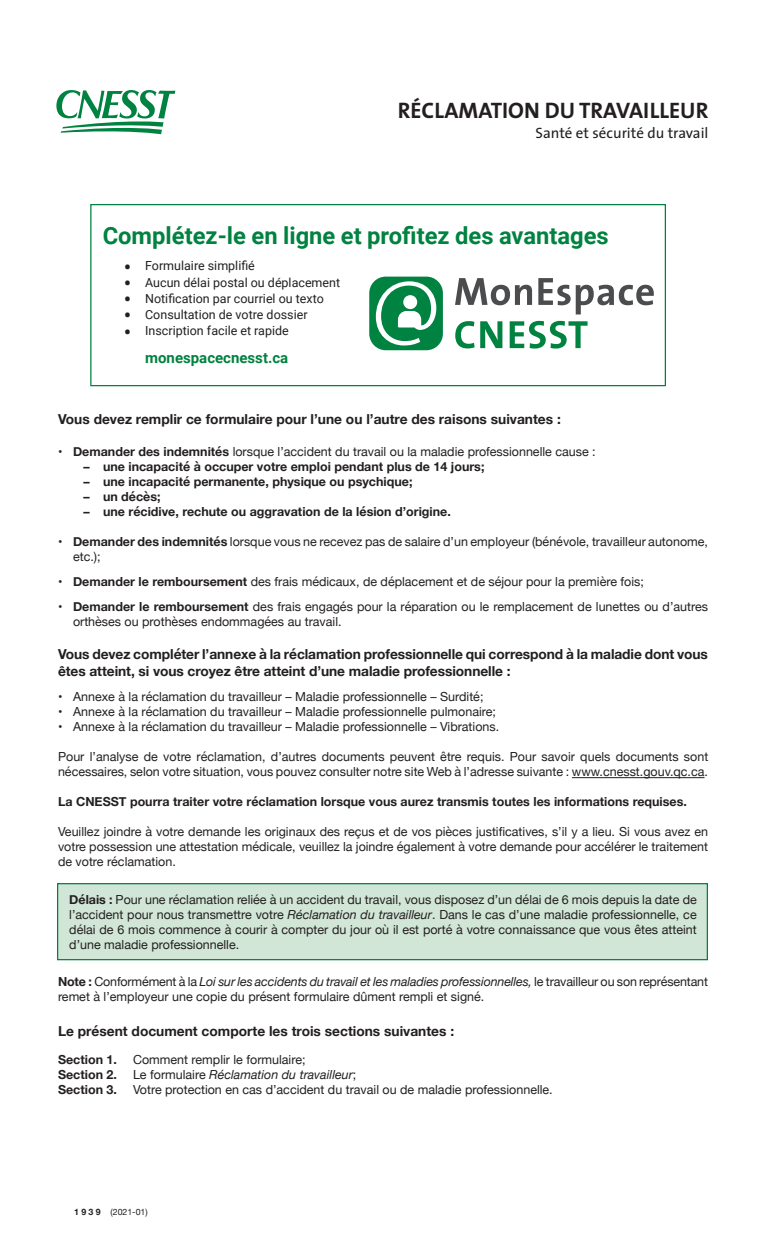
<style>
.page{position:relative;width:765px;height:1260px;background:#fff}
.page>*{position:absolute;margin:0;border:0;box-sizing:border-box;transform-origin:0 0}
.Texte_courant{font:700 23.75px "Roboto";color:#008240}
.t1{font:700 22.5px "The Sans";color:#231f20}
.Body_text{font:15px "The Sans";color:#231f20}
.Texte_courant-2{font:700 15px "Roboto";color:#008240}
.t2{font:700 13.75px/17.5px "Helvetica Neue";letter-spacing:-.005em;color:#231f20}
.t3{font:12.5px/15px "Helvetica Neue";color:#231f20}
.t4{font:700 12.5px "Helvetica Neue";color:#231f20}
.t5{font:12.5px "Roboto";color:#231f20}
.t6{font:italic 12.5px "Helvetica Neue";color:#231f20}
.t7{font:8.75px "Helvetica Neue";color:#231f20}
.s1{font-size:22.5px}
.s2{font-weight:700}
.s3{font-style:italic}
.s4{font-style:normal}
</style>
<div class="page">
<div style="left:57px;top:883px;width:651px;height:77px;background:#d1e6d6;border:1px solid #008240"></div>
<hr style="left:572px;top:777px;width:133px;height:1px;background:#231f20">
<svg style="left:56px;top:90px;width:119px;height:44px"></svg>
<div style="left:90px;top:204px;width:576px;height:182px;border:1px solid #008240"></div>
<svg style="left:369px;top:277px;width:74px;height:73px"></svg>
<svg style="left:455px;top:278px;width:77px;height:27px"></svg>
<svg style="left:538px;top:278px;width:116px;height:36px"></svg>
<svg style="left:455px;top:321px;width:47px;height:27px"></svg>
<svg style="left:510px;top:321px;width:78px;height:28px"></svg>
<p class="t1" style="left:398px;top:92px;width:312px">RÉCLAMATION DU TRAVAILLEUR</p>
<p class="Body_text" style="left:536px;top:120px;width:174px">Santé et sécurité du travail</p>
<p class="Texte_courant" style="left:103px;top:219px;width:508px">Complétez-le en ligne et profitez des avantages</p>
<p class="t5" style="left:124px;top:257px;width:133px"><span class="s1">•</span> Formulaire simplifié</p>
<p class="t5" style="left:124px;top:274px;width:218px"><span class="s1">•</span> Aucun délai postal ou déplacement</p>
<p class="t5" style="left:124px;top:290px;width:201px"><span class="s1">•</span> Notification par courriel ou texto</p>
<p class="t5" style="left:124px;top:306px;width:185px"><span class="s1">•</span> Consultation de votre dossier</p>
<p class="t5" style="left:124px;top:322px;width:166px"><span class="s1">•</span> Inscription facile et rapide</p>
<p class="Texte_courant-2" style="left:145px;top:347px;width:145px">monespacecnesst.ca</p>
<p class="t2" style="left:58px;top:411px;width:504px">Vous devez remplir ce formulaire pour l’une ou l’autre des raisons suivantes :</p>
<p class="t3" style="left:58px;top:445px;width:539px"><span class="s2">• Demander des indemnités</span> lorsque l’accident du travail ou la maladie professionnelle cause :</p>
<p class="t4" style="left:83px;top:457px;width:403px">– une incapacité à occuper votre emploi pendant plus de 14 jours;</p>
<p class="t4" style="left:83px;top:472px;width:331px">– une incapacité permanente, physique ou psychique;</p>
<p class="t4" style="left:83px;top:487px;width:79px">– un décès;</p>
<p class="t4" style="left:83px;top:502px;width:369px">– une récidive, rechute ou aggravation de la lésion d’origine.</p>
<p class="t3" style="left:73px;top:535px;width:637px;text-indent:-15px"><span class="s2">• Demander des indemnités</span> lorsque vous ne recevez pas de salaire d’un employeur (bénévole, travailleur autonome, etc.);</p>
<p class="t3" style="left:58px;top:575px;width:587px"><span class="s2">• Demander le remboursement</span> des frais médicaux, de déplacement et de séjour pour la première fois;</p>
<p class="t3" style="left:73px;top:600px;width:637px;text-indent:-15px"><span class="s2">• Demander le remboursement</span> des frais engagés pour la réparation ou le remplacement de lunettes ou d’autres orthèses ou prothèses endommagées au travail.</p>
<p class="t2" style="left:58px;top:646px;width:651px">Vous devez compléter l’annexe à la réclamation professionnelle qui correspond à la maladie dont vous êtes atteint, si vous croyez être atteint d’une maladie professionnelle :</p>
<p class="t3" style="left:58px;top:690px;width:427px">• Annexe à la réclamation du travailleur – Maladie professionnelle – Surdité;</p>
<p class="t3" style="left:58px;top:705px;width:439px">• Annexe à la réclamation du travailleur – Maladie professionnelle pulmonaire;</p>
<p class="t3" style="left:58px;top:720px;width:443px">• Annexe à la réclamation du travailleur – Maladie professionnelle – Vibrations.</p>
<p class="t3" style="left:58px;top:750px;width:652px">Pour l’analyse de votre réclamation, d’autres documents peuvent être requis. Pour savoir quels documents sont nécessaires, selon votre situation, vous pouvez consulter notre site Web à l’adresse suivante : www.cnesst.gouv.qc.ca.</p>
<p class="t4" style="left:58px;top:792px;width:630px">La CNESST pourra traiter votre réclamation lorsque vous aurez transmis toutes les informations requises.</p>
<p class="t3" style="left:58px;top:825px;width:652px;text-align:justify">Veuillez joindre à votre demande les originaux des reçus et de vos pièces justificatives, s’il y a lieu. Si vous avez en votre possession une attestation médicale, veuillez la joindre également à votre demande pour accélérer le traitement de votre réclamation.</p>
<p class="t3" style="left:69px;top:893px;width:629px;text-align:justify"><span class="s2">Délais :</span> Pour une réclamation reliée à un accident du travail, vous disposez d’un délai de 6 mois depuis la date de l’accident pour nous transmettre votre <span class="s3">Réclamation du travailleur</span>. Dans le cas d’une maladie professionnelle, ce délai de 6 mois commence à courir à compter du jour où il est porté à votre connaissance que vous êtes atteint d’une maladie professionnelle.</p>
<p class="t3" style="left:58px;top:975px;width:652px"><span class="s2">Note :</span> Conformément à la <span class="s3">Loi sur les accidents du travail et les maladies professionnelles,</span> le travailleur ou son représentant remet à l’employeur une copie du présent formulaire dûment rempli et signé.</p>
<p class="t2" style="left:58px;top:1023px;width:398px">Le présent document comporte les trois sections suivantes :</p>
<p class="t4" style="left:58px;top:1050px;width:61px">Section 1.</p>
<p class="t3" style="left:133px;top:1053px;width:174px">Comment remplir le formulaire;</p>
<p class="t4" style="left:58px;top:1065px;width:61px">Section 2.</p>
<p class="t6" style="left:133px;top:1065px;width:225px"><span class="s4">Le formulaire</span> Réclamation du travailleur<span class="s4">;</span></p>
<p class="t4" style="left:58px;top:1080px;width:61px">Section 3.</p>
<p class="t3" style="left:133px;top:1083px;width:421px">Votre protection en cas d’accident du travail ou de maladie professionnelle.</p>
<p class="t7" style="left:74px;top:1206px;width:75px"><span class="s2">1 9 3 9</span> (2021-01)</p>
</div>
